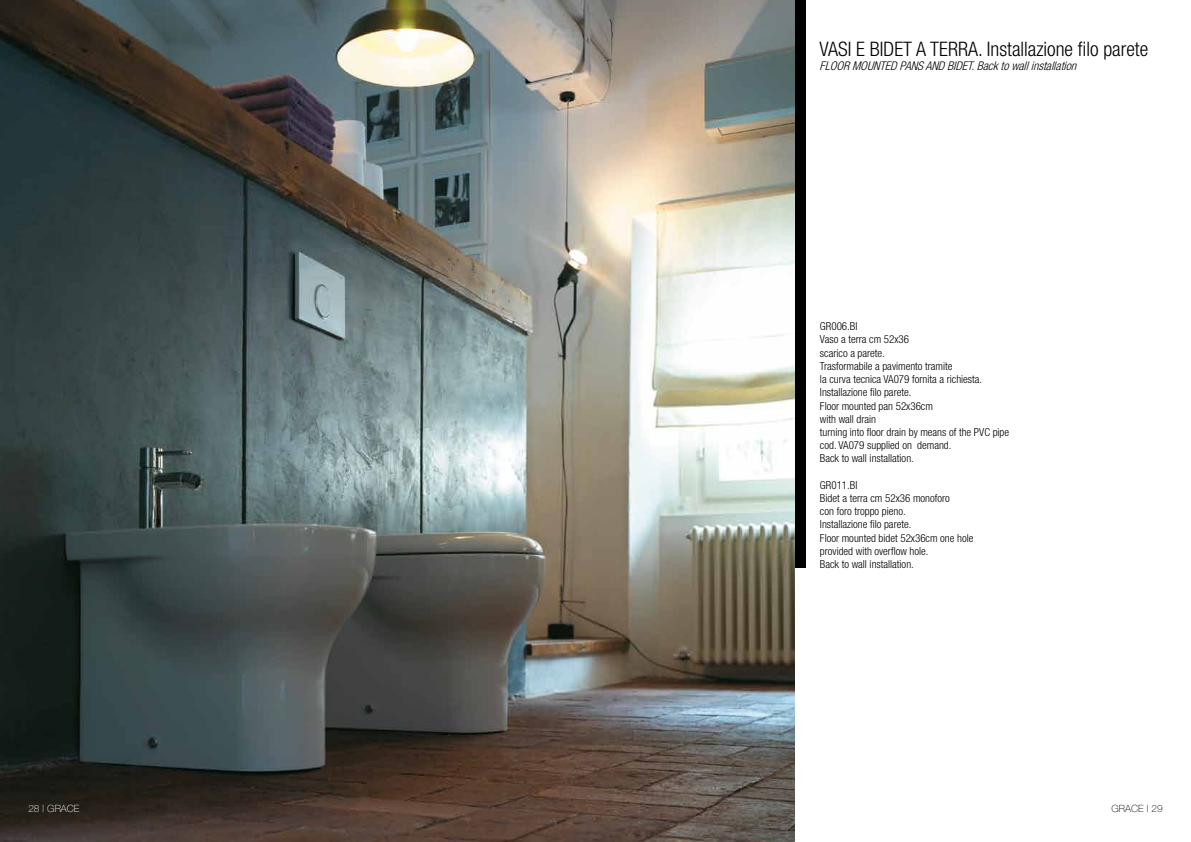
<style>
.page{position:relative;width:1191px;height:842px;background:#fff}
.page>*{position:absolute;margin:0;border:0;box-sizing:border-box;transform-origin:0 0}
.t1{font:300 condensed 20px "Helvetica Neue";color:#000}
.t2{font:italic 300 condensed 12px "Helvetica Neue";color:#000}
.t3{font:300 condensed 11px/13.2px "Helvetica Neue";color:#000}
.t4{font:100 10px "Helvetica Neue";color:#fff}
.t5{font:100 10px "Helvetica Neue";color:#000}
</style>
<div class="page">
<div style="left:794px;top:0;width:11px;height:567px;background:#000"></div>
<img style="left:0;top:0;width:794px;height:842px">
<h1 class="t1" style="left:819px;top:37px;width:330px">VASI E BIDET A TERRA. Installazione filo parete</h1>
<p class="t2" style="left:819px;top:59px;width:262px">FLOORMOUNTEDPANSANDBIDET.Backtowallinstallation</p>
<p class="t3" style="left:820px;top:320px;width:191px">GR006.BI<br>Vaso a terra cm 52x36<br>scarico a parete.<br>Trasformabile a pavimento tramite<br>la curva tecnica VA079 fornita a richiesta.<br>Installazione filo parete.<br>Floor mounted pan 52x36cm<br>with wall drain<br>turning into floor drain by means of the PVC pipe cod. VA079 supplied on demand.<br>Back to wall installation.</p>
<p class="t3" style="left:820px;top:478px;width:155px">GR011.BI<br>Bidet a terra cm 52x36 monoforo<br>con foro troppo pieno.<br>Installazione filo parete.<br>Floor mounted bidet 52x36cm one hole provided with overflow hole.<br>Back to wall installation.</p>
<p class="t4" style="left:28px;top:803px;width:53px">28 | GRACE</p>
<p class="t5" style="left:1111px;top:803px;width:53px">GRACE | 29</p>
</div>
